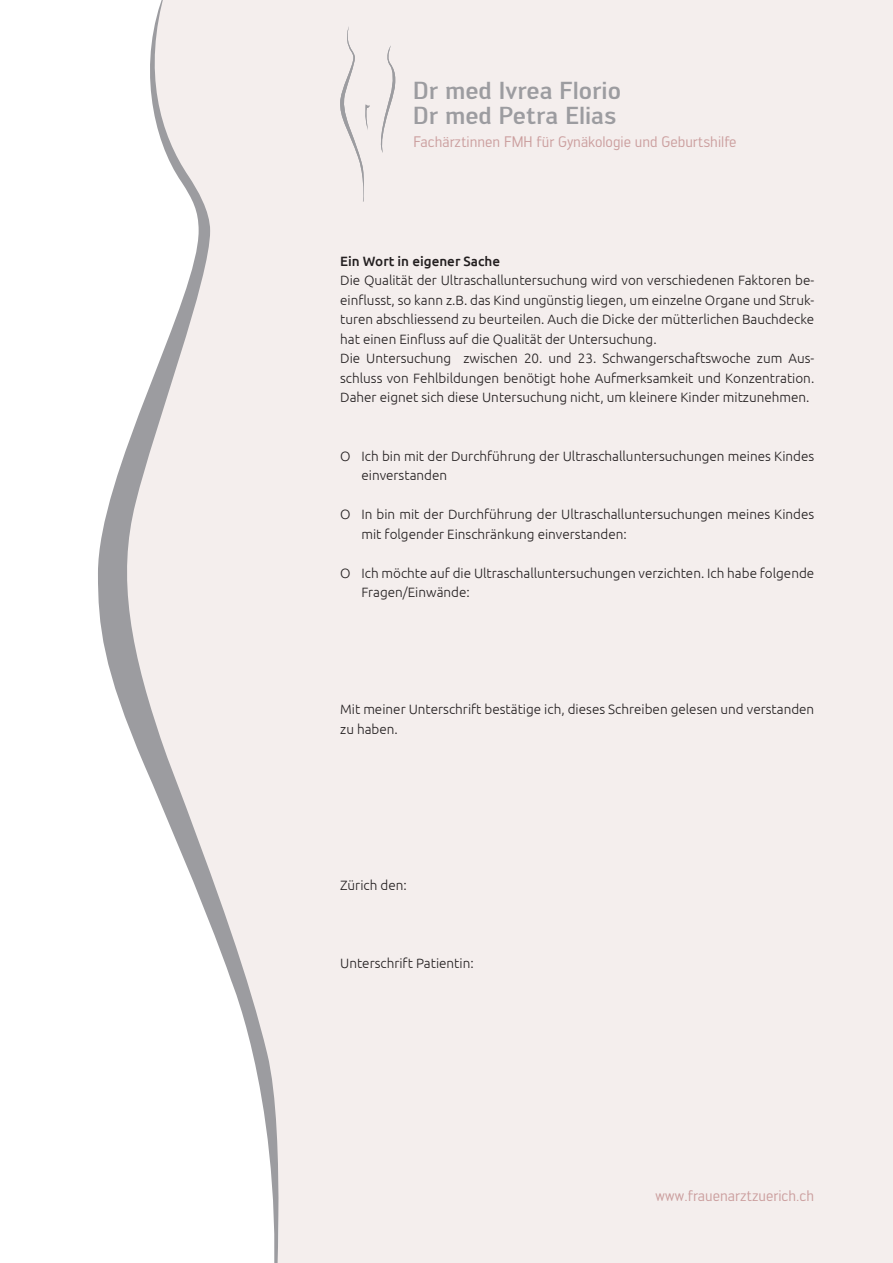
<style>
.page{position:relative;width:893px;height:1263px;background:#fff}
.page>*{position:absolute;margin:0;border:0;box-sizing:border-box;transform-origin:0 0}
.t1{font:500 24.15px "Engel";color:#9c9ca0}
.t2{font:15px "Engel";color:#cb9e9e}
.gs{font:300 13.5px/19.5px "Ubuntu";color:#231f20}
.untertitel{font:500 13.5px "Ubuntu";color:#231f20}
</style>
<div class="page">
<div style="left:287px;top:0;width:606px;height:1263px;background:#f4eeed"></div>
<svg style="left:98px;top:0;width:189px;height:1263px;fill:#f4eeed"></svg>
<svg style="left:377px;top:45px;width:18px;height:108px;background:#e9e4e3"></svg>
<svg style="left:340px;top:26px;width:30px;height:176px;background:#ece6e6"></svg>
<p class="t1" style="left:413px;top:76px;width:209px">Dr med Ivrea Florio</p>
<p class="t1" style="left:413px;top:101px;width:205px">Dr med Petra Elias</p>
<p class="t2" style="left:413px;top:133px;width:325px">Fachärztinnen FMH für Gynäkologie und Geburtshilfe</p>
<p class="untertitel" style="left:340px;top:252px;width:161px">Ein Wort in eigener Sache</p>
<p class="gs" style="left:340px;top:270px;width:476px;text-align:justify">Die Qualität der Ultraschalluntersuchung wird von verschiedenen Faktoren be&shy;einflusst, so kann z.B. das Kind ungünstig liegen, um einzelne Organe und Struk&shy;turen abschliessend zu beurteilen. Auch die Dicke der mütterlichen Bauchdecke hat einen Einfluss auf die Qualität der Untersuchung.</p>
<p class="gs" style="left:340px;top:348px;width:476px;text-align:justify">Die Untersuchung zwischen 20. und 23. Schwangerschaftswoche zum Aus&shy;schluss von Fehlbildungen benötigt hohe Aufmerksamkeit und Konzentration.<br>Daher eignet sich diese Untersuchung nicht, um kleinere Kinder mitzunehmen.</p>
<p class="gs" style="left:361px;top:446px;width:454px;text-indent:-21px">O Ich bin mit der Durchführung der Ultraschalluntersuchungen meines Kindes einverstanden</p>
<p class="gs" style="left:361px;top:504px;width:454px;text-indent:-21px">O In bin mit der Durchführung der Ultraschalluntersuchungen meines Kindes mit folgender Einschränkung einverstanden:</p>
<p class="gs" style="left:361px;top:563px;width:454px;text-indent:-21px">O Ich möchte auf die Ultraschalluntersuchungen verzichten. Ich habe folgende<br>Fragen/Einwände:</p>
<p class="gs" style="left:340px;top:699px;width:476px">Mit meiner Unterschrift bestätige ich, dieses Schreiben gelesen und verstanden zu haben.</p>
<p class="gs" style="left:340px;top:875px;width:68px">Zürich den:</p>
<p class="gs" style="left:340px;top:953px;width:135px">Unterschrift Patientin:</p>
<p class="t2" style="left:656px;top:1187px;width:160px">www.frauenarztzuerich.ch</p>
</div>
